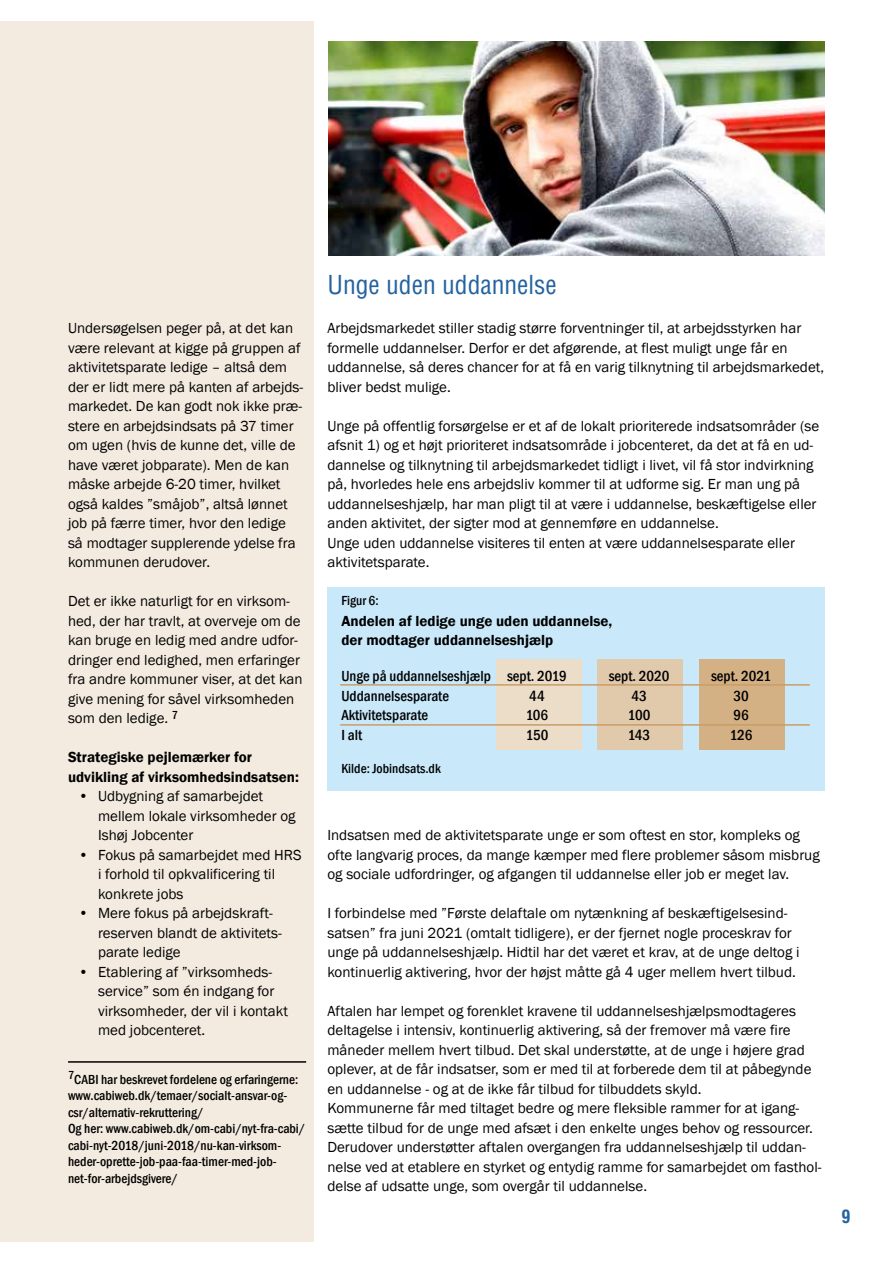
<style>
.page{position:relative;width:893px;height:1263px;background:#fff}
.page>*{position:absolute;margin:0;border:0;box-sizing:border-box;transform-origin:0 0}
.t1{font:condensed 25.5px "Helvetica";color:#24639f}
.t2{font:700 condensed 18px "Helvetica";color:#24639f}
.t3{font:15px/19.5px "Franklin Gothic";color:#000}
.t4{font:600 15px/19.5px "Franklin Gothic";color:#000}
.t5{font:500 condensed 15px "Franklin Gothic";color:#000}
.t6{font:500 condensed 13.5px/16.5px "Franklin Gothic";color:#000}
</style>
<div class="page">
<div style="left:327px;top:587px;width:498px;height:204px;background:#c9e9fb"></div>
<div style="left:0;top:21px;width:314px;height:1221px;background:#f4ebe0"></div>
<hr style="left:68px;top:1061px;width:238px;height:2px;background:#000">
<div style="left:496px;top:659px;width:85px;height:91px;background:#ecddc9"></div>
<div style="left:597px;top:659px;width:86px;height:91px;background:#e1c9ab"></div>
<div style="left:699px;top:659px;width:86px;height:91px;background:#d4b185"></div>
<hr style="left:340px;top:684px;width:470px;height:2px;background:#c99d66">
<hr style="left:340px;top:724px;width:470px;height:2px;background:#c99d66">
<img style="left:328px;top:41px;width:496px;height:214px">
<p class="t3" style="left:68px;top:319px;width:237px">Undersøgelsen peger på, at det kan være relevant at kigge på gruppen af aktivitetsparate ledige – altså dem der er lidt mere på kanten af arbejds&shy;markedet. De kan godt nok ikke præ&shy;stere en arbejdsindsats på 37 timer om ugen (hvis de kunne det, ville de have været jobparate). Men de kan måske arbejde 6-20 timer, hvilket også kaldes ”småjob”, altså lønnet job på færre timer, hvor den ledige så modtager supplerende ydelse fra kommunen derudover.</p>
<p class="t3" style="left:68px;top:592px;width:236px">Det er ikke naturligt for en virksom&shy;hed, der har travlt, at overveje om de kan bruge en ledig med andre udfor&shy;dringer end ledighed, men erfaringer fra andre kommuner viser, at det kan give mening for såvel virksomheden som den ledige. <sup>7</sup></p>
<p class="t4" style="left:68px;top:747px;width:232px">Strategiske pejlemærker for udvikling af virksomhedsindsatsen:</p>
<p class="t3" style="left:98px;top:787px;width:199px;text-indent:-20px">• Udbygning af samarbejdet mellem lokale virksomheder og<br>Ishøj Jobcenter</p>
<p class="t3" style="left:98px;top:845px;width:205px;text-indent:-20px">• Fokus på samarbejdet med HRS i forhold til opkvalificering til konkrete jobs</p>
<p class="t3" style="left:98px;top:904px;width:185px;text-indent:-20px">• Mere fokus på arbejdskraft&shy;reserven blandt de aktivitets&shy;parate ledige</p>
<p class="t3" style="left:98px;top:962px;width:191px;text-indent:-20px">• Etablering af ”virksomheds&shy;service” som én indgang for virksomheder, der vil i kontakt med jobcenteret.</p>
<p class="t6" style="left:68px;top:1071px;width:239px"><sup>7</sup>CABI har beskrevet fordelene og erfaringerne: www.cabiweb.dk/temaer/socialt-ansvar-og&shy;csr/alternativ-rekruttering/<br>Og her: www.cabiweb.dk/om-cabi/nyt-fra-cabi/ cabi-nyt-2018/juni-2018/nu-kan-virksom&shy;heder-oprette-job-paa-faa-timer-med-job&shy;net-for-arbejdsgivere/</p>
<h1 class="t1" style="left:327px;top:269px;width:231px">Unge uden uddannelse</h1>
<p class="t3" style="left:327px;top:319px;width:498px">Arbejdsmarkedet stiller stadig større forventninger til, at arbejdsstyrken har formelle uddannelser. Derfor er det afgørende, at flest muligt unge får en uddannelse, så deres chancer for at få en varig tilknytning til arbejdsmarkedet, bliver bedst mulige.</p>
<p class="t3" style="left:327px;top:416px;width:493px">Unge på offentlig forsørgelse er et af de lokalt prioriterede indsatsområder (se afsnit 1) og et højt prioriteret indsatsområde i jobcenteret, da det at få en ud&shy;dannelse og tilknytning til arbejdsmarkedet tidligt i livet, vil få stor indvirkning på, hvorledes hele ens arbejdsliv kommer til at udforme sig. Er man ung på uddannelseshjælp, har man pligt til at være i uddannelse, beskæftigelse eller anden aktivitet, der sigter mod at gennemføre en uddannelse.<br>Unge uden uddannelse visiteres til enten at være uddannelsesparate eller aktivitetsparate.</p>
<p class="t6" style="left:341px;top:592px;width:39px">Figur 6:</p>
<p class="t4" style="left:341px;top:611px;width:272px">Andelen af ledige unge uden uddannelse, der modtager uddannelseshjælp</p>
<p class="t5" style="left:341px;top:666px;width:227px">Unge på uddannelseshjælp sept. 2019</p>
<p class="t5" style="left:609px;top:666px;width:62px">sept. 2020</p>
<p class="t5" style="left:711px;top:666px;width:62px">sept. 2021</p>
<p class="t5" style="left:341px;top:686px;width:109px">Uddannelsesparate</p>
<p class="t5" style="left:529px;top:686px;width:17px">44</p>
<p class="t5" style="left:631px;top:686px;width:17px">43</p>
<p class="t5" style="left:733px;top:686px;width:17px">30</p>
<p class="t5" style="left:341px;top:705px;width:88px">Aktivitetsparate</p>
<p class="t5" style="left:526px;top:705px;width:24px">106</p>
<p class="t5" style="left:628px;top:705px;width:24px">100</p>
<p class="t5" style="left:733px;top:705px;width:17px">96</p>
<p class="t5" style="left:341px;top:725px;width:22px">I alt</p>
<p class="t5" style="left:526px;top:725px;width:24px">150</p>
<p class="t5" style="left:628px;top:725px;width:24px">143</p>
<p class="t5" style="left:730px;top:725px;width:24px">126</p>
<p class="t6" style="left:341px;top:760px;width:101px">Kilde: Jobindsats.dk</p>
<p class="t3" style="left:327px;top:826px;width:494px">Indsatsen med de aktivitetsparate unge er som oftest en stor, kompleks og ofte langvarig proces, da mange kæmper med flere problemer såsom misbrug og sociale udfordringer, og afgangen til uddannelse eller job er meget lav.</p>
<p class="t3" style="left:327px;top:904px;width:474px">I forbindelse med ”Første delaftale om nytænkning af beskæftigelsesind&shy;satsen” fra juni 2021 (omtalt tidligere), er der fjernet nogle proceskrav for unge på uddannelseshjælp. Hidtil har det været et krav, at de unge deltog i kontinuerlig aktivering, hvor der højst måtte gå 4 uger mellem hvert tilbud.</p>
<p class="t3" style="left:327px;top:1001px;width:496px">Aftalen har lempet og forenklet kravene til uddannelseshjælpsmodtageres deltagelse i intensiv, kontinuerlig aktivering, så der fremover må være fire måneder mellem hvert tilbud. Det skal understøtte, at de unge i højere grad oplever, at de får indsatser, som er med til at forberede dem til at påbegynde en uddannelse - og at de ikke får tilbud for tilbuddets skyld.<br>Kommunerne får med tiltaget bedre og mere fleksible rammer for at igang&shy;sætte tilbud for de unge med afsæt i den enkelte unges behov og ressourcer.<br>Derudover understøtter aftalen overgangen fra uddannelseshjælp til uddan&shy;nelse ved at etablere en styrket og entydig ramme for samarbejdet om fasthol&shy;delse af udsatte unge, som overgår til uddannelse.</p>
<p class="t2" style="left:841px;top:1205px;width:10px">9</p>
</div>
